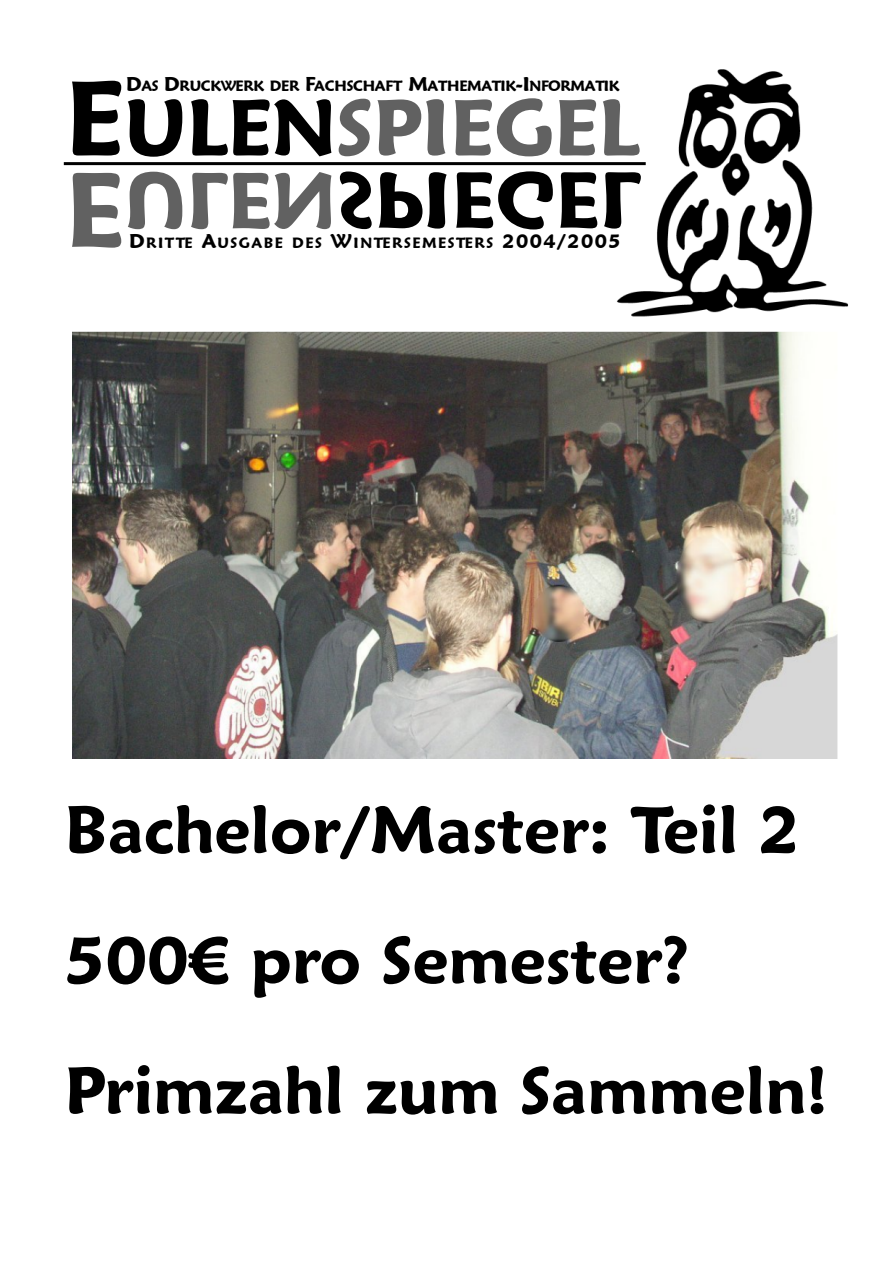
<style>
.page{position:relative;width:893px;height:1264px;background:#fff}
.page>*{position:absolute;margin:0;border:0;box-sizing:border-box;transform-origin:0 0}
.t1{font:600 78.75px "Maiandra GD";letter-spacing:-.105em;color:#000}
.t2{font:600 66px/130.2px "Maiandra GD";letter-spacing:-.02em;color:#000}
.t3{font:600 14.55px "Maiandra GD";letter-spacing:-.04em;color:#000}
.t4{font:600 14.55px "Maiandra GD";letter-spacing:.015em;color:#000}
.s1{font-size:19.5px}
.s2{font-size:105px;color:#616161}
.s3{color:#616161}
</style>
<div class="page">
<hr style="left:64px;top:162px;width:581px;height:3px;background:#000">
<img style="left:603px;top:69px;width:246px;height:263px">
<img style="left:72px;top:332px;width:765px;height:426px">
<p class="t3" style="left:126px;top:77px;width:492px"><span class="s1">D</span> AS <span class="s1">D</span> R UCK W ER K D ER <span class="s1">F</span>ACH SCH AFT <span class="s1">M</span> ATH EMATIK <span class="s1">-I</span>NFO R MATIK</p>
<p class="t1" style="left:65px;top:96px;width:615px"><sup>E</sup><span class="s2">E</span> U<span class="s3">U</span> L<span class="s3">L</span>E<span class="s3">E</span>N<span class="s3">N </span><sup>S</sup>S<sup>P</sup>P<sup>I</sup>I<sup>E</sup>E<sup>G</sup>G<sup>E</sup>E<sup>L</sup>L</p>
<p class="t4" style="left:129px;top:234px;width:493px"><span class="s1">D</span> R ITTE <span class="s1">A</span>USGABE D ES <span class="s1">W</span> INTER SEM ESTER S <span class="s1">20 0 4/20 0 5</span></p>
<p class="t2" style="left:64px;top:763px;width:768px">Bach e lor/M aster: Teil2<br>500€pro Sem ester?<br>Prim zah lzum Sam m e ln!</p>
</div>
